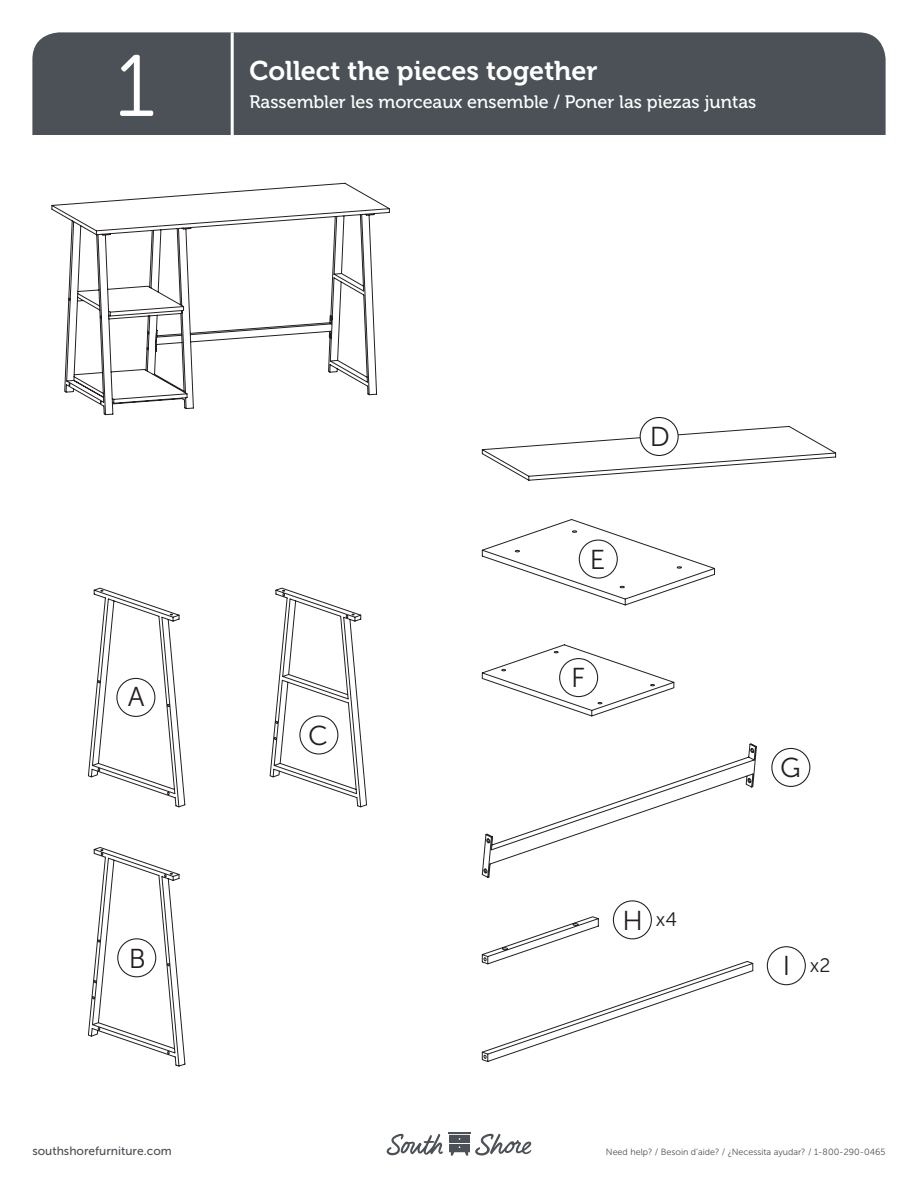
<style>
.page{position:relative;width:918px;height:1188px;background:#fff}
.page>*{position:absolute;margin:0;border:0;box-sizing:border-box;transform-origin:0 0}
.t1{font:87px "Museo Sans Rounded 300";color:#fff}
.t2{font:27.3px "Museo Sans 300";color:#231f20}
.t3{font:27px "Museo 700";color:#fff}
.t4{font:19.5px "Museo Sans 300";color:#231f20}
.t5{font:18px "Museo 500";color:#fff}
.t6{font:12px "Museo Sans 500";color:#4b5157}
.t7{font:9px "Museo Sans 300";color:#4b5157}
</style>
<div class="page">
<div style="left:32px;top:32px;width:854px;height:103px;background:#4b5157"></div>
<hr style="left:231px;top:32px;width:3px;height:103px;background:#fff">
<svg style="left:386px;top:1133px;width:145px;height:23px"></svg>
<div style="left:613px;top:900px;width:39px;height:39px;border:1px solid #231f20;border-radius:50%"></div>
<div style="left:767px;top:946px;width:39px;height:39px;border:1px solid #231f20;border-radius:50%"></div>
<div style="left:771px;top:748px;width:39px;height:39px;border:1px solid #231f20;border-radius:50%"></div>
<svg style="left:51px;top:182px;width:339px;height:233px"></svg>
<svg style="left:481px;top:519px;width:234px;height:87px"></svg>
<svg style="left:481px;top:644px;width:194px;height:73px"></svg>
<svg style="left:88px;top:587px;width:98px;height:221px"></svg>
<svg style="left:88px;top:847px;width:98px;height:220px"></svg>
<svg style="left:269px;top:587px;width:98px;height:221px"></svg>
<svg style="left:481px;top:743px;width:276px;height:135px"></svg>
<svg style="left:481px;top:916px;width:273px;height:146px"></svg>
<svg style="left:481px;top:425px;width:355px;height:56px"></svg>
<div style="left:640px;top:418px;width:38px;height:37px;background:#fff;border-radius:50%"></div>
<div style="left:640px;top:417px;width:39px;height:39px;border:1px solid #231f20;border-radius:50%"></div>
<h1 class="t1" style="left:116px;top:39px;width:40px">1</h1>
<h3 class="t3" style="left:249px;top:55px;width:350px">Collect the pieces together</h3>
<h3 class="t5" style="left:249px;top:92px;width:508px">Rassembler les morceaux ensemble / Poner las piezas juntas</h3>
<h2 class="t2" style="left:128px;top:682px;width:18px">A</h2>
<h2 class="t2" style="left:129px;top:944px;width:19px">B</h2>
<h3 class="t6" style="left:32px;top:1145px;width:141px">southshorefurniture.com</h3>
<h2 class="t2" style="left:308px;top:721px;width:21px">C</h2>
<h2 class="t2" style="left:590px;top:545px;width:17px">E</h2>
<h2 class="t2" style="left:571px;top:663px;width:16px">F</h2>
<h2 class="t2" style="left:650px;top:422px;width:22px">D</h2>
<h2 class="t2" style="left:623px;top:905px;width:22px">H</h2>
<h3 class="t4" style="left:656px;top:909px;width:23px">x4</h3>
<h2 class="t2" style="left:780px;top:753px;width:22px">G</h2>
<h2 class="t2" style="left:783px;top:951px;width:9px">I</h2>
<h3 class="t4" style="left:810px;top:955px;width:22px">x2</h3>
<p class="t7" style="left:606px;top:1147px;width:281px">Need help? / Besoin d’aide? / ¿Necessita ayudar? / 1-800-290-0465</p>
</div>
